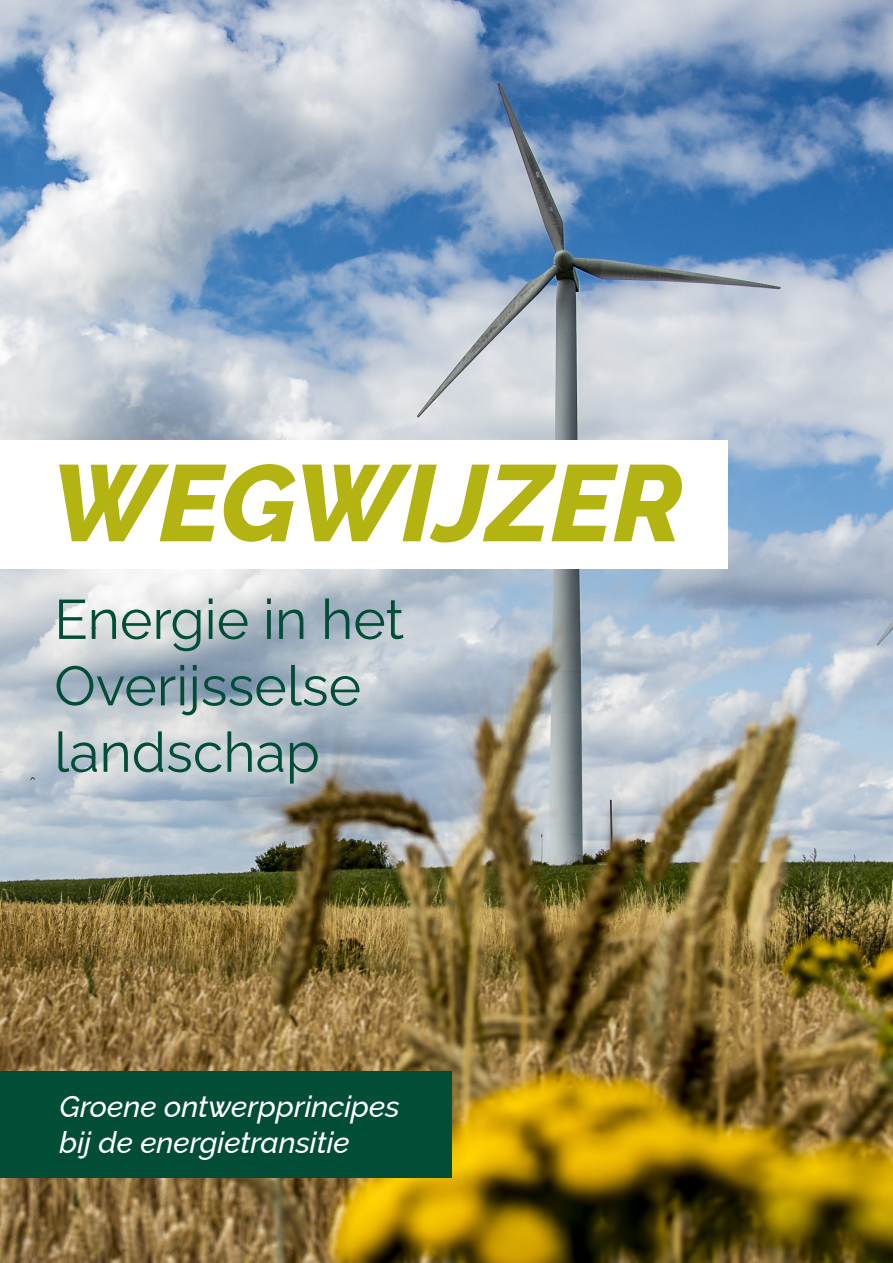
<style>
.page{position:relative;width:893px;height:1263px;background:#fff}
.page>*{position:absolute;margin:0;border:0;box-sizing:border-box;transform-origin:0 0}
.t1{font:italic 100 108px "Raleway";color:#b3b412}
.t2{font:100 55.35px/66.4px "Raleway";color:#024d37}
.t3{font:italic 100 30px/36px "Raleway";color:#fff}
</style>
<div class="page">
<img style="left:0;top:0;width:893px;height:1263px">
<div style="left:0;top:440px;width:727px;height:128px;background:#fff"></div>
<div style="left:0;top:1071px;width:452px;height:107px;background:#024d37"></div>
<p class="t1" style="left:51px;top:417px;width:634px">WEGWIJZER</p>
<p class="t2" style="left:54px;top:580px;width:351px">Energie in het<br>Overijsselse landschap</p>
<p class="t3" style="left:60px;top:1085px;width:342px">Groene ontwerpprincipes bij de energietransitie</p>
</div>
